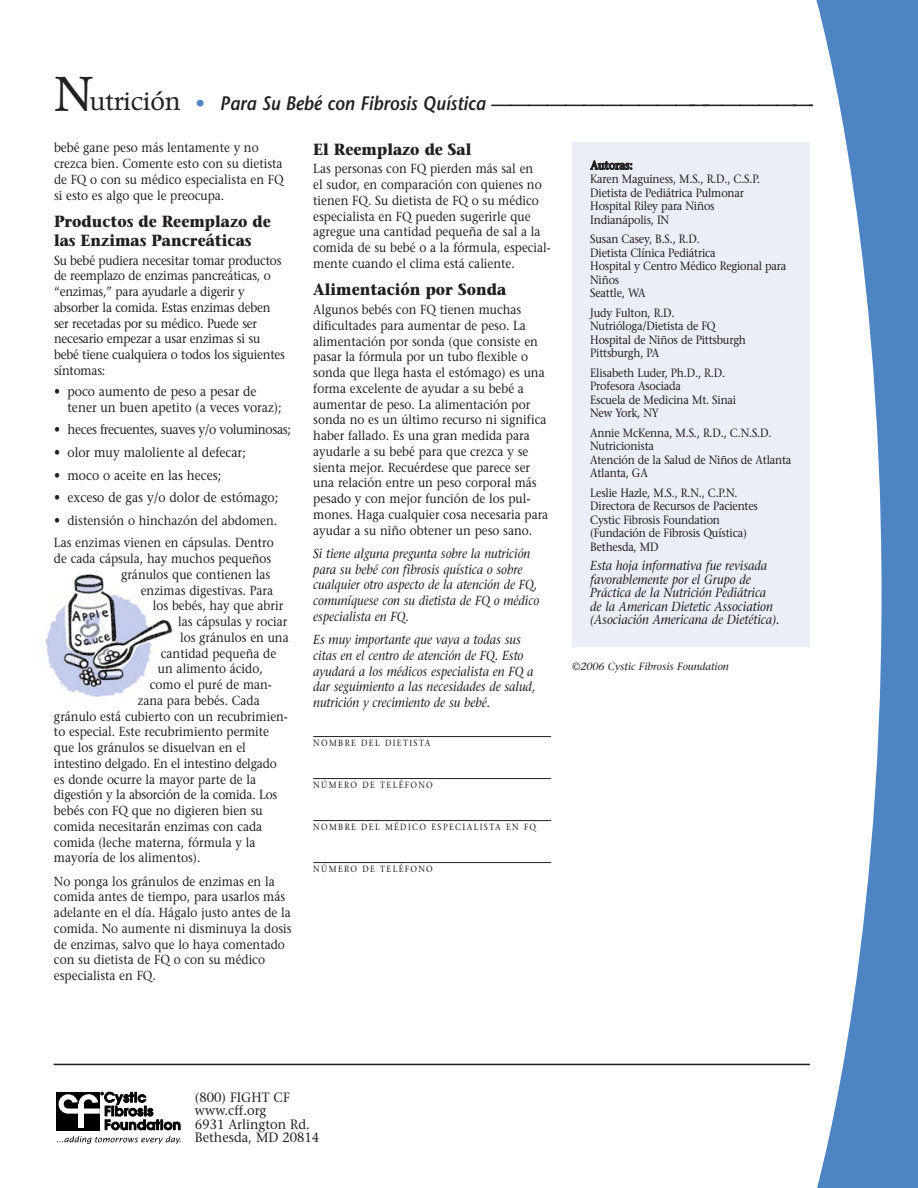
<style>
.page{position:relative;width:918px;height:1188px;background:#fff}
.page>*{position:absolute;margin:0;border:0;box-sizing:border-box;transform-origin:0 0}
.t1{font:italic 600 19.5px "Stone Sans";color:#231f20;scale:.9 1}
.t2{font:700 16.2px/18.8px "Stone Serif";color:#231f20;scale:.9 1}
.t3{font:13.5px/16.2px "Stone Serif";color:#231f20;scale:.9 1}
.t4{font:13.5px/13.5px "Stone Serif";color:#231f20;scale:.95 1}
.t5{font:13.5px "Stone Serif";letter-spacing:-.03em;color:#231f20;scale:.9 1}
.t6{font:13.2px/15.8px "Stone Serif";color:#231f20;scale:.9 1}
.t7{font:italic 13.2px/15.8px "Stone Serif";color:#231f20;scale:.9 1}
.t8{font:12px/13.5px "Stone Serif";letter-spacing:-.015em;color:#231f20;scale:.9 1}
.t9{font:600 12px "Stone Serif";letter-spacing:-.025em;color:#231f20;scale:.9 1}
.t10{font:italic 10.5px "Stone Serif";color:#231f20}
.t11{font:9px "Stone Serif";letter-spacing:.17em;color:#231f20;scale:.9 1}
.s1{font-family:"Poppl Pontifex";font-weight:400;font-style:normal;font-size:48.45px}
.s2{font-family:"Poppl Pontifex";font-weight:400;font-style:normal;font-size:24.9px}
.s3{color:#4d84c4}
.s4{font-size:13.5px}
</style>
<div class="page">
<svg style="left:816px;top:0;width:102px;height:1188px;fill:#4d84c4"></svg>
<hr style="left:54px;top:1064px;width:756px;height:1px;background:#231f20">
<svg style="left:57px;top:1092px;width:2px;height:38px"></svg>
<svg style="left:57px;top:1136px;width:124px;height:8px"></svg>
<svg style="left:59px;top:1092px;width:122px;height:38px"></svg>
<hr style="left:313px;top:736px;width:238px;height:1px;background:#231f20">
<hr style="left:313px;top:778px;width:238px;height:1px;background:#231f20">
<hr style="left:313px;top:820px;width:238px;height:1px;background:#231f20">
<hr style="left:313px;top:862px;width:238px;height:1px;background:#231f20">
<img style="left:45px;top:574px;width:128px;height:123px">
<div style="left:572px;top:143px;width:238px;height:504px;background:#eaeef7"></div>
<h1 class="t1" style="left:55px;top:96px;width:941px"><span class="s1">N</span><span class="s2">utrición</span> <span class="s3">•</span> Para Su Bebé con Fibrosis Quística ———————————————————————</h1>
<p class="t6" style="left:54px;top:141px;width:257px">bebé gane peso más lentamente y no crezca bien. Comente esto con su dietista de FQ o con su médico especialista en FQ si esto es algo que le preocupa.</p>
<p class="t2" style="left:54px;top:214px;width:242px">Productos de Reemplazo de las Enzimas Pancreáticas</p>
<p class="t6" style="left:54px;top:253px;width:258px">Su bebé pudiera necesitar tomar productos de reemplazo de enzimas pancreáticas, o “enzimas,” para ayudarle a digerir y absorber la comida. Estas enzimas deben ser recetadas por su médico. Puede ser necesario empezar a usar enzimas si su bebé tiene cualquiera o todos los siguientes síntomas:</p>
<p class="t3" style="left:67px;top:384px;width:239px;text-indent:-13px">• poco aumento de peso a pesar de tener un buen apetito (a veces voraz);</p>
<p class="t5" style="left:54px;top:425px;width:265px">• heces frecuentes, suaves y/o voluminosas;</p>
<p class="t3" style="left:54px;top:446px;width:215px">• olor muy maloliente al defecar;</p>
<p class="t3" style="left:54px;top:468px;width:187px">• moco o aceite en las heces;</p>
<p class="t3" style="left:54px;top:491px;width:251px">• exceso de gas y/o dolor de estómago;</p>
<p class="t6" style="left:54px;top:511px;width:249px;line-height:22.2px"><span class="s4">•</span> distensión o hinchazón del abdomen.<br>Las enzimas vienen en cápsulas. Dentro</p>
<p class="t6" style="left:54px;top:552px;width:243px">de cada cápsula, hay muchos pequeños</p>
<p class="t6" style="left:121px;top:568px;width:167px">gránulos que contienen las</p>
<p class="t6" style="left:141px;top:584px;width:148px">enzimas digestivas. Para</p>
<p class="t6" style="left:153px;top:599px;width:146px">los bebés, hay que abrir</p>
<p class="t6" style="left:178px;top:615px;width:123px">las cápsulas y rociar</p>
<p class="t6" style="left:180px;top:631px;width:122px">los gránulos en una</p>
<p class="t6" style="left:161px;top:647px;width:130px">cantidad pequeña de</p>
<p class="t6" style="left:158px;top:662px;width:118px">un alimento ácido,</p>
<p class="t6" style="left:150px;top:678px;width:137px">como el puré de man-</p>
<p class="t6" style="left:138px;top:694px;width:137px">zana para bebés. Cada</p>
<p class="t6" style="left:54px;top:710px;width:261px">gránulo está cubierto con un recubrimien-</p>
<p class="t6" style="left:54px;top:725px;width:241px">to especial. Este recubrimiento permite</p>
<p class="t6" style="left:54px;top:741px;width:215px">que los gránulos se disuelvan en el</p>
<p class="t6" style="left:54px;top:757px;width:249px">intestino delgado. En el intestino delgado</p>
<p class="t6" style="left:54px;top:773px;width:226px">es donde ocurre la mayor parte de la</p>
<p class="t6" style="left:54px;top:788px;width:250px">digestión y la absorción de la comida. Los</p>
<p class="t6" style="left:54px;top:804px;width:234px">bebés con FQ que no digieren bien su</p>
<p class="t6" style="left:54px;top:820px;width:233px">comida necesitarán enzimas con cada</p>
<p class="t6" style="left:54px;top:836px;width:225px">comida (leche materna, fórmula y la</p>
<p class="t6" style="left:54px;top:851px;width:164px">mayoría de los alimentos).</p>
<p class="t6" style="left:54px;top:875px;width:266px">No ponga los gránulos de enzimas en la comida antes de tiempo, para usarlos más adelante en el día. Hágalo justo antes de la comida. No aumente ni disminuya la dosis de enzimas, salvo que lo haya comentado con su dietista de FQ o con su médico especialista en FQ.</p>
<p class="t2" style="left:313px;top:141px;width:177px">El Reemplazo de Sal</p>
<p class="t6" style="left:313px;top:162px;width:265px">Las personas con FQ pierden más sal en<br>el sudor, en comparación con quienes no tienen FQ. Su dietista de FQ o su médico especialista en FQ pueden sugerirle que agregue una cantidad pequeña de sal a la comida de su bebé o a la fórmula, especial&shy;mente cuando el clima está caliente.</p>
<p class="t2" style="left:313px;top:282px;width:216px">Alimentación por Sonda</p>
<p class="t6" style="left:313px;top:303px;width:263px">Algunos bebés con FQ tienen muchas dificultades para aumentar de peso. La alimentación por sonda (que consiste en pasar la fórmula por un tubo flexible o sonda que llega hasta el estómago) es una forma excelente de ayudar a su bebé a aumentar de peso. La alimentación por sonda no es un último recurso ni significa haber fallado. Es una gran medida para ayudarle a su bebé para que crezca y se sienta mejor. Recuérdese que parece ser una relación entre un peso corporal más pesado y con mejor función de los pul&shy;mones. Haga cualquier cosa necesaria para ayudar a su niño obtener un peso sano.</p>
<p class="t7" style="left:313px;top:547px;width:253px">Si tiene alguna pregunta sobre la nutrición para su bebé con fibrosis quística o sobre cualquier otro aspecto de la atención de FQ, comuníquese con su dietista de FQ o médico especialista en FQ.</p>
<p class="t7" style="left:313px;top:633px;width:248px">Es muy importante que vaya a todas sus citas en el centro de atención de FQ. Esto ayudará a los médicos especialista en FQ a dar seguimiento a las necesidades de salud, nutrición y crecimiento de su bebé.</p>
<p class="t11" style="left:313px;top:740px;width:132px">NOMBRE DEL DIETISTA</p>
<p class="t11" style="left:313px;top:782px;width:134px">NÚMERO DE TELÉFONO</p>
<p class="t11" style="left:313px;top:824px;width:249px">NOMBRE DEL MÉDICO ESPECIALISTA EN FQ</p>
<p class="t11" style="left:313px;top:866px;width:134px">NÚMERO DE TELÉFONO</p>
<p class="t9" style="left:590px;top:161px;width:49px">Autoras:</p>
<p class="t8" style="left:590px;top:173px;width:190px">Karen Maguiness, M.S., R.D., C.S.P.<br>Dietista de Pediátrica Pulmonar<br>Hospital Riley para Niños<br>Indianápolis, IN</p>
<p class="t8" style="left:590px;top:233px;width:219px">Susan Casey, B.S., R.D.<br>Dietista Clínica Pediátrica<br>Hospital y Centro Médico Regional para<br>Niños<br>Seattle, WA</p>
<p class="t8" style="left:590px;top:307px;width:175px">Judy Fulton, R.D.<br>Nutrióloga/Dietista de FQ<br>Hospital de Niños de Pittsburgh<br>Pittsburgh, PA</p>
<p class="t8" style="left:590px;top:367px;width:164px">Elisabeth Luder, Ph.D., R.D.<br>Profesora Asociada<br>Escuela de Medicina Mt. Sinai<br>New York, NY</p>
<p class="t8" style="left:590px;top:427px;width:225px">Annie McKenna, M.S., R.D., C.N.S.D.<br>Nutricionista<br>Atención de la Salud de Niños de Atlanta<br>Atlanta, GA</p>
<p class="t8" style="left:590px;top:487px;width:188px">Leslie Hazle, M.S., R.N., C.P.N.<br>Directora de Recursos de Pacientes<br>Cystic Fibrosis Foundation (Fundación de Fibrosis Quística)<br>Bethesda, MD</p>
<p class="t7" style="left:590px;top:560px;width:212px;line-height:13.5px">Esta hoja informativa fue revisada favorablemente por el Grupo de Práctica de la Nutrición Pediátrica de la American Dietetic Association (Asociación Americana de Dietética).</p>
<p class="t10" style="left:572px;top:662px;width:158px">©2006 Cystic Fibrosis Foundation</p>
<p class="t4" style="left:195px;top:1092px;width:132px">(800) FIGHT CF www.cff.org<br>6931 Arlington Rd.<br>Bethesda, MD 20814</p>
</div>
